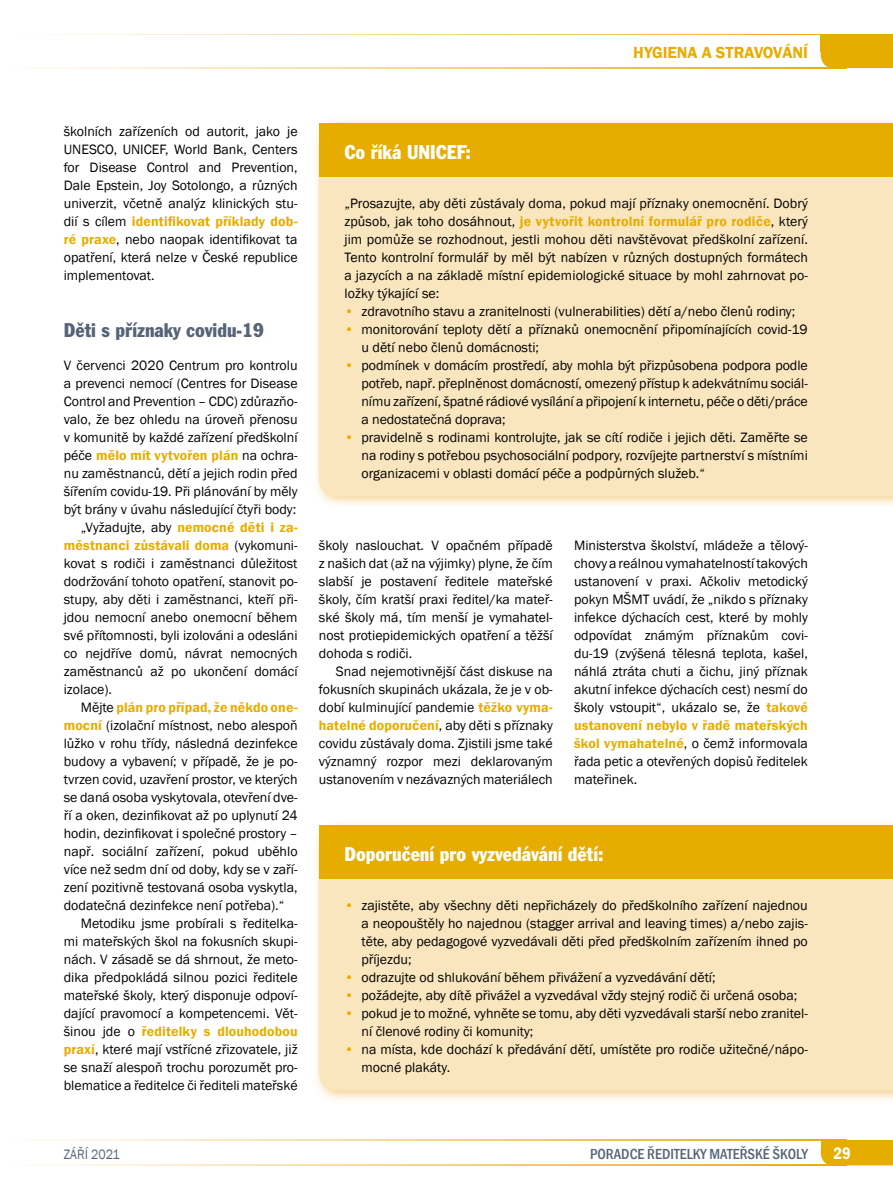
<style>
.page{position:relative;width:893px;height:1191px;background:#fff}
.page>*{position:absolute;margin:0;border:0;box-sizing:border-box;transform-origin:0 0}
.t1{font:condensed 19.5px "Franklin Gothic AT";color:#fff}
.t2{font:condensed 19.5px "Franklin Gothic AT";color:#566478}
.t3{font:17.25px "Franklin Got Itc TOT Dem Con";color:#fff}
.t4{font:600 16.5px "Franklin Gothic";color:#e7ac00}
.t5{font:500 condensed 15px "Franklin Gothic";color:#566478}
.t6{font:13.95px/18px "Franklin Gothic";color:#000;text-align:justify}
.t7{font:600 13.95px "Franklin Gothic";letter-spacing:.01em;color:#e7ac00}
.t8{font:13.95px "Franklin Gothic";color:#566478;scale:.9 1}
.s1{font-weight:600;color:#e7ac00}
.s2{font-weight:400;color:#000}
</style>
<div class="page">
<svg style="left:44px;top:1140px;width:777px;height:1px"></svg>
<svg style="left:44px;top:1164px;width:777px;height:1px"></svg>
<svg style="left:44px;top:67px;width:777px;height:1px"></svg>
<svg style="left:44px;top:34px;width:777px;height:1px"></svg>
<div style="left:821px;top:1140px;width:72px;height:25px;background:#e7ac00"></div>
<div style="left:821px;top:1140px;width:12px;height:12px;background:#e7ac00"></div>
<div style="left:821px;top:34px;width:72px;height:34px;background:#e7ac00"></div>
<img style="left:316px;top:120px;width:577px;height:385px">
<div style="left:319px;top:176px;width:574px;height:320px;background:#f9e5be"></div>
<img style="left:316px;top:823px;width:577px;height:277px">
<div style="left:319px;top:878px;width:574px;height:212px;background:#f9e5be"></div>
<div style="left:319px;top:123px;width:574px;height:53px;background:#e7ac00"></div>
<div style="left:319px;top:825px;width:574px;height:53px;background:#e7ac00"></div>
<p class="t4" style="left:633px;top:42px;width:176px">HYGIENA A STRAVOVÁNÍ</p>
<p class="t6" style="left:64px;top:123px;width:235px">školních zařízeních od autorit, jako je UNESCO, UNICEF, World Bank, Centers for Disease Control and Prevention, Dale Epstein, Joy Sotolongo, a různých univerzit, včetně analýz klinických stu&shy;dií s cílem <span class="s1">identifikovat příklady dob&shy;ré praxe</span>, nebo naopak identifikovat ta opatření, která nelze v České republice implementovat.</p>
<h1 class="t2" style="left:64px;top:317px;width:202px">Děti s příznaky covidu-19</h1>
<p class="t6" style="left:64px;top:357px;width:235px">V červenci 2020 Centrum pro kontrolu</p>
<p class="t6" style="left:64px;top:375px;width:235px">a prevenci nemocí (Centres for Disease</p>
<p class="t6" style="left:64px;top:393px;width:235px">Control and Prevention – CDC) zdůrazňo-</p>
<p class="t6" style="left:64px;top:411px;width:235px">valo, že bez ohledu na úroveň přenosu</p>
<p class="t6" style="left:64px;top:429px;width:235px">v komunitě by každé zařízení předškolní</p>
<p class="t7" style="left:64px;top:447px;width:235px"><span class="s2">péče</span> mělo mít vytvořen plán <span class="s2">na ochra-</span></p>
<p class="t6" style="left:64px;top:465px;width:235px">nu zaměstnanců, dětí a jejich rodin před</p>
<p class="t6" style="left:64px;top:483px;width:235px">šířením covidu-19. Při plánování by měly</p>
<p class="t6" style="left:64px;top:501px;width:234px">být brány v úvahu následující čtyři body:</p>
<p class="t7" style="left:81px;top:519px;width:218px"><span class="s2">„Vyžadujte, aby</span> nemocné děti i za-</p>
<p class="t7" style="left:64px;top:537px;width:235px">městnanci zůstávali doma <span class="s2">(vykomuni-</span></p>
<p class="t6" style="left:64px;top:555px;width:235px">kovat s rodiči i zaměstnanci důležitost</p>
<p class="t6" style="left:64px;top:573px;width:235px">dodržování tohoto opatření, stanovit po-</p>
<p class="t6" style="left:64px;top:591px;width:235px">stupy, aby děti i zaměstnanci, kteří při-</p>
<p class="t6" style="left:64px;top:609px;width:235px">jdou nemocní anebo onemocní během</p>
<p class="t6" style="left:64px;top:627px;width:235px">své přítomnosti, byli izolováni a odesláni</p>
<p class="t6" style="left:64px;top:645px;width:235px">co nejdříve domů, návrat nemocných</p>
<p class="t6" style="left:64px;top:662px;width:235px">zaměstnanců až po ukončení domácí</p>
<p class="t6" style="left:64px;top:680px;width:50px">izolace).</p>
<p class="t7" style="left:81px;top:699px;width:218px"><span class="s2">Mějte</span> plán pro případ, že někdo one-</p>
<p class="t6" style="left:64px;top:716px;width:235px"><span class="s1">mocní</span> (izolační místnost, nebo alespoň</p>
<p class="t6" style="left:64px;top:734px;width:235px">lůžko v rohu třídy, následná dezinfekce</p>
<p class="t6" style="left:64px;top:752px;width:235px">budovy a vybavení; v případě, že je po-</p>
<p class="t6" style="left:64px;top:770px;width:235px">tvrzen covid, uzavření prostor, ve kterých</p>
<p class="t6" style="left:64px;top:788px;width:235px">se daná osoba vyskytovala, otevření dve-</p>
<p class="t6" style="left:64px;top:806px;width:235px">ří a oken, dezinfikovat až po uplynutí 24</p>
<p class="t6" style="left:64px;top:824px;width:235px">hodin, dezinfikovat i společné prostory –</p>
<p class="t6" style="left:64px;top:842px;width:235px">např. sociální zařízení, pokud uběhlo</p>
<p class="t6" style="left:64px;top:860px;width:235px">více než sedm dní od doby, kdy se v zaří-</p>
<p class="t6" style="left:64px;top:878px;width:235px">zení pozitivně testovaná osoba vyskytla,</p>
<p class="t6" style="left:64px;top:896px;width:222px">dodatečná dezinfekce není potřeba).“</p>
<p class="t6" style="left:81px;top:914px;width:218px">Metodiku jsme probírali s ředitelka-</p>
<p class="t6" style="left:64px;top:932px;width:235px">mi mateřských škol na fokusních skupi-</p>
<p class="t6" style="left:64px;top:950px;width:235px">nách. V zásadě se dá shrnout, že meto-</p>
<p class="t6" style="left:64px;top:968px;width:235px">dika předpokládá silnou pozici ředitele</p>
<p class="t6" style="left:64px;top:986px;width:235px">mateřské školy, který disponuje odpoví-</p>
<p class="t6" style="left:64px;top:1004px;width:235px">dající pravomocí a kompetencemi. Vět-</p>
<p class="t7" style="left:64px;top:1023px;width:235px"><span class="s2">šinou jde o</span> ředitelky s dlouhodobou</p>
<p class="t6" style="left:64px;top:1040px;width:235px"><span class="s1">praxí</span>, které mají vstřícné zřizovatele, již</p>
<p class="t6" style="left:64px;top:1058px;width:235px">se snaží alespoň trochu porozumět pro-</p>
<p class="t6" style="left:64px;top:1076px;width:235px">blematice a ředitelce či řediteli mateřské</p>
<h1 class="t1" style="left:344px;top:139px;width:128px">Co říká UNICEF:</h1>
<p class="t6" style="left:344px;top:195px;width:465px">„Prosazujte, aby děti zůstávaly doma, pokud mají příznaky onemocnění. Dobrý způsob, jak toho dosáhnout, <span class="s1">je vytvořit kontrolní formulář pro rodiče</span>, který jim pomůže se rozhodnout, jestli mohou děti navštěvovat předškolní zařízení.<br>Tento kontrolní formulář by měl být nabízen v různých dostupných formátech a jazycích a na základě místní epidemiologické situace by mohl zahrnovat po&shy;ložky týkající se:</p>
<p class="t6" style="left:344px;top:303px;width:452px"><span class="s1">•</span> zdravotního stavu a zranitelnosti (vulnerabilities) dětí a/nebo členů rodiny;</p>
<p class="t6" style="left:361px;top:321px;width:448px;text-indent:-17px"><span class="s1">•</span> monitorování teploty dětí a příznaků onemocnění připomínajících covid-19 u dětí nebo členů domácnosti;</p>
<p class="t6" style="left:361px;top:357px;width:448px;text-indent:-17px"><span class="s1">•</span> podmínek v domácím prostředí, aby mohla být přizpůsobena podpora podle potřeb, např. přeplněnost domácností, omezený přístup k adekvátnímu so ciál&shy;nímu zařízení, špatné rádiové vysílání a připojení k internetu, péče o děti/práce a nedostatečná doprava;</p>
<p class="t6" style="left:361px;top:429px;width:448px;text-indent:-17px"><span class="s1">•</span> pravidelně s rodinami kontrolujte, jak se cítí rodiče i jejich děti. Zaměřte se na rodiny s potřebou psychosociální podpory, rozvíjejte partnerství s místními organizacemi v oblasti domácí péče a podpůrných služeb.“</p>
<p class="t6" style="left:319px;top:536px;width:235px">školy naslouchat. V opačném případě z našich dat (až na výjimky) plyne, že čím slabší je postavení ředitele mateřské školy, čím kratší praxi ředitel/ka mateř&shy;ské školy má, tím menší je vymahatel&shy;nost protiepidemických opatření a těžší dohoda s rodiči.</p>
<p class="t6" style="left:319px;top:662px;width:235px;text-indent:17px">Snad nejemotivnější část diskuse na fokusních skupinách ukázala, že je v ob&shy;dobí kulminující pandemie <span class="s1">těžko vyma&shy;hatelné doporučení</span>, aby děti s příznaky covidu zůstávaly doma. Zjistili jsme také významný rozpor mezi deklarovaným ustanovením v nezávazných materiálech</p>
<p class="t6" style="left:574px;top:536px;width:235px">Ministerstva školství, mládeže a tělový&shy;chovy a reálnou vymahatelností takových ustanovení v praxi. Ačkoliv metodický pokyn MŠMT uvádí, že „nikdo s příznaky infekce dýchacích cest, které by mohly odpovídat známým příznakům covi&shy;du-19 (zvýšená tělesná teplota, kašel, náhlá ztráta chuti a čichu, jiný příznak akutní infekce dýchacích cest) nesmí do školy vstoupit“, ukázalo se, že <span class="s1">takové ustanovení nebylo v řadě mateřských škol vymahatelné</span>, o čemž informovala řada petic a otevřených dopisů ředitelek mateřinek.</p>
<h1 class="t1" style="left:344px;top:841px;width:261px">Doporučení pro vyzvedávání dětí:</h1>
<p class="t6" style="left:361px;top:897px;width:448px;text-indent:-17px"><span class="s1">•</span> zajistěte, aby všechny děti nepřicházely do předškolního zařízení najednou a neopouštěly ho najednou (stagger arrival and leaving times) a/nebo zajis&shy;těte, aby pedagogové vyzvedávali děti před předškolním zařízením ihned po příjezdu;</p>
<p class="t6" style="left:344px;top:969px;width:373px"><span class="s1">•</span> odrazujte od shlukování během přivážení a vyzvedávání dětí;</p>
<p class="t6" style="left:344px;top:987px;width:454px"><span class="s1">•</span> požádejte, aby dítě přivážel a vyzvedával vždy stejný rodič či určená osoba;</p>
<p class="t6" style="left:361px;top:1005px;width:448px;text-indent:-17px"><span class="s1">•</span> pokud je to možné, vyhněte se tomu, aby děti vyzvedávali starší nebo zranitel&shy;ní členové rodiny či komunity;</p>
<p class="t6" style="left:361px;top:1041px;width:448px;text-indent:-17px"><span class="s1">•</span> na místa, kde dochází k předávání dětí, umístěte pro rodiče užitečné/nápo&shy;mocné plakáty.</p>
<p class="t8" style="left:64px;top:1145px;width:64px">ZÁŘÍ 2021</p>
<p class="t5" style="left:590px;top:1144px;width:219px">PORADCE ŘEDITELKY MATEŘSKÉ ŠKOLY</p>
<p class="t3" style="left:833px;top:1143px;width:19px">29</p>
</div>
